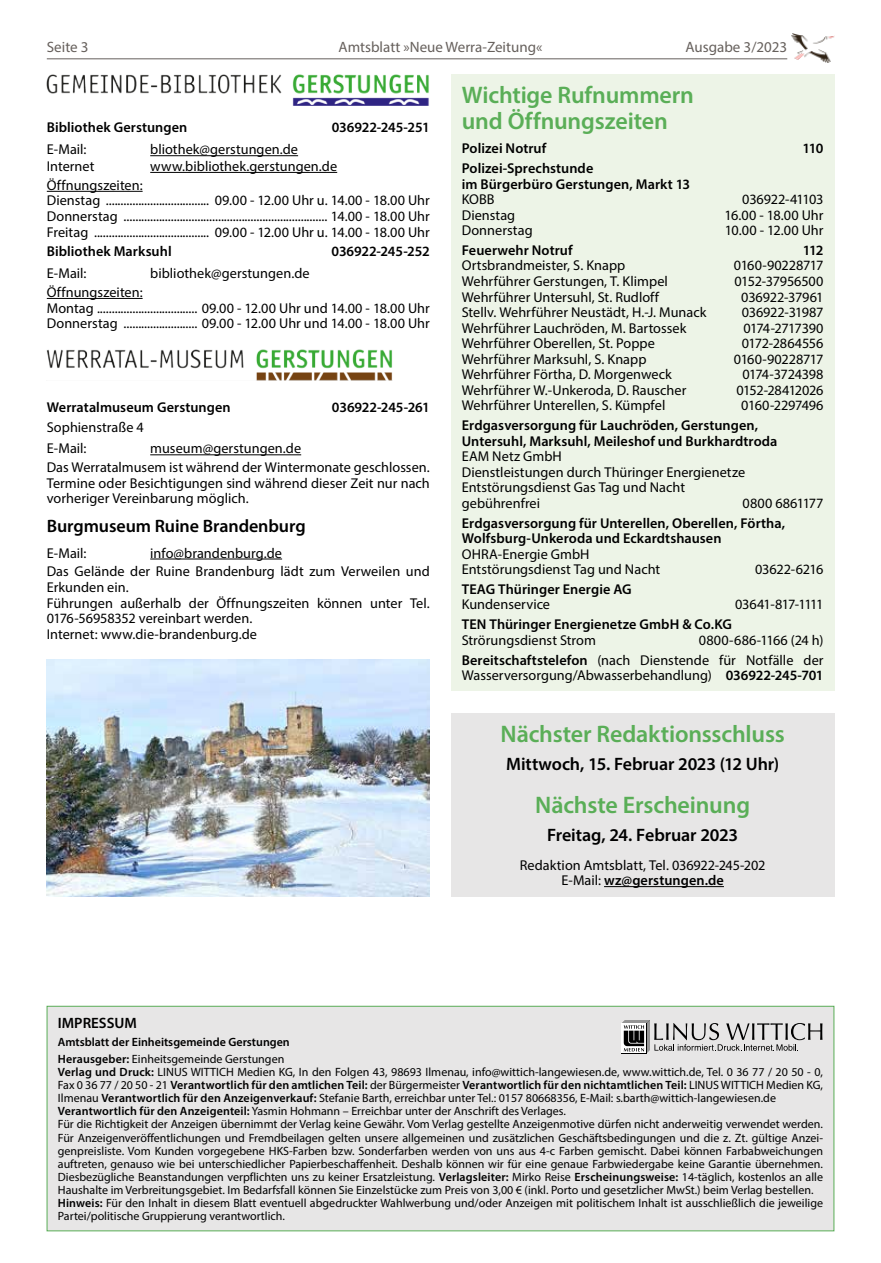
<style>
.page{position:relative;width:881px;height:1263px;background:#fff}
.page>*{position:absolute;margin:0;border:0;box-sizing:border-box;transform-origin:0 0}
.t1{font:600 24px/26.1px "Myriad Pro";letter-spacing:-.01em;color:#5aae57}
.t2{font:600 18px "Myriad Pro";letter-spacing:-.005em;color:#000}
.t3{font:15px "Myriad Pro";color:#66605c}
.t4{font:600 15px "Myriad Pro";color:#000}
.t5{font:14.25px/15.6px "Myriad Pro";color:#000}
.t6{font:600 14.25px/15.6px "Myriad Pro";letter-spacing:.005em;color:#000}
.t7{font:14.25px "Myriad Pro";letter-spacing:-.02em;color:#000}
.t8{font:14.25px "Myriad Pro";letter-spacing:-.025em;color:#000}
.t9{font:14.25px "Myriad Pro";letter-spacing:-.06em;color:#000}
.t10{font:14.25px "Myriad Pro";letter-spacing:-.03em;color:#000}
.t11{font:12px/13px "Myriad Pro";color:#000}
.t12{font:600 12px/17.4px "Myriad Pro";color:#000}
.s1{font-weight:600}
.s2{font-weight:400}
</style>
<div class="page">
<hr style="left:47px;top:58px;width:740px;height:1px;background:#66605c">
<img style="left:791px;top:33px;width:42px;height:30px">
<hr style="left:47px;top:191px;width:95px;height:1px;background:#000">
<hr style="left:47px;top:298px;width:95px;height:1px;background:#000">
<img style="left:47px;top:75px;width:382px;height:31px">
<hr style="left:150px;top:155px;width:148px;height:1px;background:#000">
<hr style="left:150px;top:172px;width:187px;height:1px;background:#000">
<img style="left:47px;top:349px;width:345px;height:32px">
<hr style="left:150px;top:454px;width:151px;height:1px;background:#000">
<hr style="left:150px;top:559px;width:132px;height:1px;background:#000">
<div style="left:451px;top:74px;width:382px;height:617px;background:#edf4e7"></div>
<div style="left:451px;top:713px;width:382px;height:183px;background:#e7e6e6"></div>
<hr style="left:603px;top:886px;width:120px;height:1px;background:#000">
<div style="left:47px;top:1006px;width:786px;height:225px;background:#e7e6e6"></div>
<div style="left:47px;top:1006px;width:786px;height:225px;border:1px solid #5aae57"></div>
<div style="left:621px;top:1023px;width:25px;height:31px;background:#000"></div>
<div style="left:621px;top:1023px;width:25px;height:30px;background:#fff"></div>
<svg style="left:622px;top:1020px;width:200px;height:33px"></svg>
<img style="left:47px;top:659px;width:382px;height:238px">
<p class="t3" style="left:47px;top:37px;width:43px">Seite 3</p>
<p class="t3" style="left:338px;top:37px;width:205px">Amtsblatt »Neue Werra-Zeitung«</p>
<p class="t3" style="left:685px;top:37px;width:103px">Ausgabe 3/2023</p>
<p class="t6" style="left:47px;top:120px;width:142px">Bibliothek Gerstungen</p>
<p class="t6" style="left:331px;top:120px;width:99px">036922-245-251</p>
<p class="t5" style="left:47px;top:141px;width:41px">E-Mail:</p>
<p class="t5" style="left:150px;top:141px;width:149px">bliothek@gerstungen.de</p>
<p class="t5" style="left:47px;top:158px;width:49px">Internet</p>
<p class="t5" style="left:150px;top:158px;width:188px">www.bibliothek.gerstungen.de</p>
<p class="t5" style="left:47px;top:177px;width:97px">Öffnungszeiten:<br>Dienstag</p>
<p class="t5" style="left:215px;top:193px;width:216px">09.00 - 12.00 Uhr u. 14.00 - 18.00 Uhr</p>
<p class="t5" style="left:47px;top:208px;width:72px">Donnerstag</p>
<p class="t5" style="left:331px;top:208px;width:100px">14.00 - 18.00 Uhr</p>
<p class="t5" style="left:47px;top:224px;width:43px">Freitag</p>
<p class="t5" style="left:215px;top:224px;width:216px">09.00 - 12.00 Uhr u. 14.00 - 18.00 Uhr</p>
<p class="t6" style="left:47px;top:243px;width:126px">Bibliothek Marksuhl</p>
<p class="t6" style="left:331px;top:243px;width:100px">036922-245-252</p>
<p class="t5" style="left:47px;top:265px;width:41px">E-Mail:</p>
<p class="t5" style="left:150px;top:265px;width:161px">bibliothek@gerstungen.de</p>
<p class="t5" style="left:47px;top:284px;width:97px">Öffnungszeiten:<br>Montag</p>
<p class="t5" style="left:202px;top:300px;width:229px">09.00 - 12.00 Uhr und 14.00 - 18.00 Uhr</p>
<p class="t5" style="left:47px;top:315px;width:72px">Donnerstag</p>
<p class="t5" style="left:202px;top:315px;width:229px">09.00 - 12.00 Uhr und 14.00 - 18.00 Uhr</p>
<p class="t6" style="left:47px;top:399px;width:185px">Werratalmuseum Gerstungen</p>
<p class="t6" style="left:332px;top:399px;width:99px">036922-245-261</p>
<p class="t5" style="left:47px;top:416px;width:98px;line-height:21.8px">Sophienstraße 4<br>E-Mail:</p>
<p class="t5" style="left:47px;top:439px;width:384px;line-height:18.9px;text-indent:103px">museum@gerstungen.de<br>Das Werratalmusem ist während der Wintermonate geschlossen.</p>
<p class="t5" style="left:47px;top:475px;width:384px">Termine oder Besichtigungen sind während dieser Zeit nur nach vorheriger Vereinbarung möglich.</p>
<p class="t2" style="left:47px;top:514px;width:260px">Burgmuseum Ruine Brandenburg</p>
<p class="t5" style="left:47px;top:545px;width:41px">E-Mail:</p>
<p class="t5" style="left:47px;top:543px;width:384px;line-height:18.9px;text-indent:103px">info@brandenburg.de<br>Das Gelände der Ruine Brandenburg lädt zum Verweilen und</p>
<p class="t5" style="left:47px;top:579px;width:384px">Erkunden ein.<br>Führungen außerhalb der Öffnungszeiten können unter Tel.<br>0176-56958352 vereinbart werden.<br>Internet: www.die-brandenburg.de</p>
<h1 class="t1" style="left:461px;top:81px;width:234px">Wichtige Rufnummern und Öffnungszeiten</h1>
<p class="t6" style="left:461px;top:140px;width:86px">Polizei Notruf</p>
<p class="t6" style="left:802px;top:140px;width:23px">110</p>
<p class="t6" style="left:461px;top:160px;width:230px">Polizei-Sprechstunde<br>im Bürgerbüro Gerstungen, Markt 13</p>
<p class="t5" style="left:461px;top:191px;width:34px">KOBB</p>
<p class="t5" style="left:742px;top:191px;width:83px">036922-41103</p>
<p class="t5" style="left:461px;top:207px;width:55px">Dienstag</p>
<p class="t5" style="left:724px;top:207px;width:101px">16.00 - 18.00 Uhr</p>
<p class="t5" style="left:461px;top:222px;width:72px">Donnerstag</p>
<p class="t5" style="left:724px;top:222px;width:100px">10.00 - 12.00 Uhr</p>
<p class="t6" style="left:461px;top:242px;width:112px">Feuerwehr Notruf</p>
<p class="t6" style="left:802px;top:242px;width:22px">112</p>
<p class="t5" style="left:461px;top:258px;width:165px">Ortsbrandmeister, S. Knapp</p>
<p class="t7" style="left:733px;top:257px;width:91px">0160-90228717</p>
<p class="t5" style="left:461px;top:273px;width:207px">Wehrführer Gerstungen, T. Klimpel</p>
<p class="t5" style="left:734px;top:273px;width:90px">0152-37956500</p>
<p class="t5" style="left:461px;top:289px;width:199px">Wehrführer Untersuhl, St. Rudloff</p>
<p class="t5" style="left:741px;top:289px;width:84px">036922-37961</p>
<p class="t5" style="left:461px;top:304px;width:246px">Stellv. Wehrführer Neustädt, H.-J. Munack</p>
<p class="t5" style="left:741px;top:304px;width:83px">036922-31987</p>
<p class="t5" style="left:461px;top:320px;width:226px">Wehrführer Lauchröden, M. Bartossek</p>
<p class="t10" style="left:743px;top:319px;width:81px">0174-2717390</p>
<p class="t5" style="left:461px;top:335px;width:195px">Wehrführer Oberellen, St. Poppe</p>
<p class="t5" style="left:741px;top:335px;width:83px">0172-2864556</p>
<p class="t5" style="left:461px;top:351px;width:186px">Wehrführer Marksuhl, S. Knapp</p>
<p class="t7" style="left:733px;top:350px;width:91px">0160-90228717</p>
<p class="t5" style="left:461px;top:366px;width:211px">Wehrführer Förtha, D. Morgenweck</p>
<p class="t8" style="left:742px;top:366px;width:83px">0174-3724398</p>
<p class="t5" style="left:461px;top:382px;width:226px">Wehrführer W.-Unkeroda, D. Rauscher</p>
<p class="t8" style="left:736px;top:381px;width:89px">0152-28412026</p>
<p class="t5" style="left:461px;top:397px;width:205px">Wehrführer Unterellen, S. Kümpfel</p>
<p class="t5" style="left:741px;top:397px;width:84px">0160-2297496</p>
<p class="t6" style="left:461px;top:417px;width:317px">Erdgasversorgung für Lauchröden, Gerstungen,<br>Untersuhl, Marksuhl, Meileshof und Burkhardtroda</p>
<p class="t5" style="left:461px;top:448px;width:285px">EAM Netz GmbH<br>Dienstleistungen durch Thüringer Energienetze<br>Entstörungsdienst Gas Tag und Nacht gebührenfrei</p>
<p class="t5" style="left:742px;top:495px;width:82px">0800 6861177</p>
<p class="t6" style="left:461px;top:515px;width:325px">Erdgasversorgung für Unterellen, Oberellen, Förtha,<br>Wolfsburg-Unkeroda und Eckardtshausen</p>
<p class="t5" style="left:461px;top:546px;width:200px">OHRA-Energie GmbH<br>Entstörungsdienst Tag und Nacht</p>
<p class="t5" style="left:754px;top:561px;width:70px">03622-6216</p>
<p class="t6" style="left:461px;top:581px;width:171px">TEAG Thüringer Energie AG</p>
<p class="t5" style="left:461px;top:597px;width:90px">Kundenservice</p>
<p class="t9" style="left:734px;top:596px;width:90px">03641-817-1111</p>
<p class="t6" style="left:461px;top:616px;width:271px">TEN Thüringer Energienetze GmbH &amp; Co.KG</p>
<p class="t5" style="left:461px;top:632px;width:136px">Strörungsdienst Strom</p>
<p class="t5" style="left:461px;top:630px;width:363px;line-height:19.8px;text-align:right">0800-686-1166 (24 h)<br><span class="s1">Bereitschaftstelefon</span> (nach Dienstende für Notfälle der</p>
<p class="t5" style="left:461px;top:667px;width:363px">Wasserversorgung/Abwasserbehandlung) <span class="s1">036922-245-701</span></p>
<h1 class="t1" style="left:500px;top:720px;width:286px">Nächster Redaktionsschluss</h1>
<p class="t2" style="left:506px;top:752px;width:274px">Mittwoch, 15. Februar 2023 (12 Uhr)</p>
<h1 class="t1" style="left:535px;top:791px;width:216px">Nächste Erscheinung</h1>
<p class="t2" style="left:547px;top:824px;width:192px">Freitag, 24. Februar 2023</p>
<p class="t5" style="left:519px;top:857px;width:247px;text-align:center">Redaktion Amtsblatt, Tel. 036922-245-202<br>E-Mail: <span class="s1">wz@gerstungen.de</span></p>
<p class="t4" style="left:58px;top:1014px;width:80px">IMPRESSUM</p>
<p class="t12" style="left:58px;top:1033px;width:233px">Amtsblatt der Einheitsgemeinde Gerstungen<br>Herausgeber: <span class="s2">Einheitsgemeinde Gerstungen</span></p>
<p class="t11" style="left:58px;top:1065px;width:766px"><span class="s1">Verlag und Druck:</span> LINUS WITTICH Medien KG, In den Folgen 43, 98693 Ilmenau, info@wittich-langewiesen.de, www.wittich.de, Tel. 0 36 77 / 20 50 - 0, Fax 0 36 77 / 20 50 - 21 <span class="s1">Verantwortlich für den amtlichen Teil:</span> der Bürgermeister <span class="s1">Verantwortlich für den nichtamtlichen Teil:</span> LINUS WITTICH Medien KG, Ilmenau <span class="s1">Verantwortlich für den Anzeigenverkauf:</span> Stefanie Barth, erreichbar unter Tel.: 0157 80668356, E-Mail: s.barth@wittich-langewiesen.de <span class="s1">Verantwortlich für den Anzeigenteil:</span> Yasmin Hohmann – Erreichbar unter der Anschrift des Verlages.<br>Für die Richtigkeit der Anzeigen übernimmt der Verlag keine Gewähr. Vom Verlag gestellte Anzeigenmotive dürfen nicht anderweitig verwendet werden.<br>Für Anzeigenveröffentlichungen und Fremdbeilagen gelten unsere allgemeinen und zusätzlichen Geschäftsbedingungen und die z. Zt. gültige Anzei&shy;genpreisliste. Vom Kunden vorgegebene HKS-Farben bzw. Sonderfarben werden von uns aus 4-c Farben gemischt. Dabei können Farbabweichungen auftreten, genauso wie bei unterschiedlicher Papierbeschaffenheit. Deshalb können wir für eine genaue Farbwiedergabe keine Garantie übernehmen.<br>Diesbezügliche Beanstandungen verpflichten uns zu keiner Ersatzleistung. <span class="s1">Verlagsleiter:</span> Mirko Reise <span class="s1">Erscheinungsweise:</span> 14-täglich, kostenlos an alle Haushalte im Verbreitungsgebiet. Im Bedarfsfall können Sie Einzelstücke zum Preis von 3,00 € (inkl. Porto und gesetzlicher MwSt.) beim Verlag bestellen.<br><span class="s1">Hinweis:</span> Für den Inhalt in diesem Blatt eventuell abgedruckter Wahlwerbung und/oder Anzeigen mit politischem Inhalt ist ausschließlich die jeweilige Partei/politische Gruppierung verantwortlich.</p>
</div>
